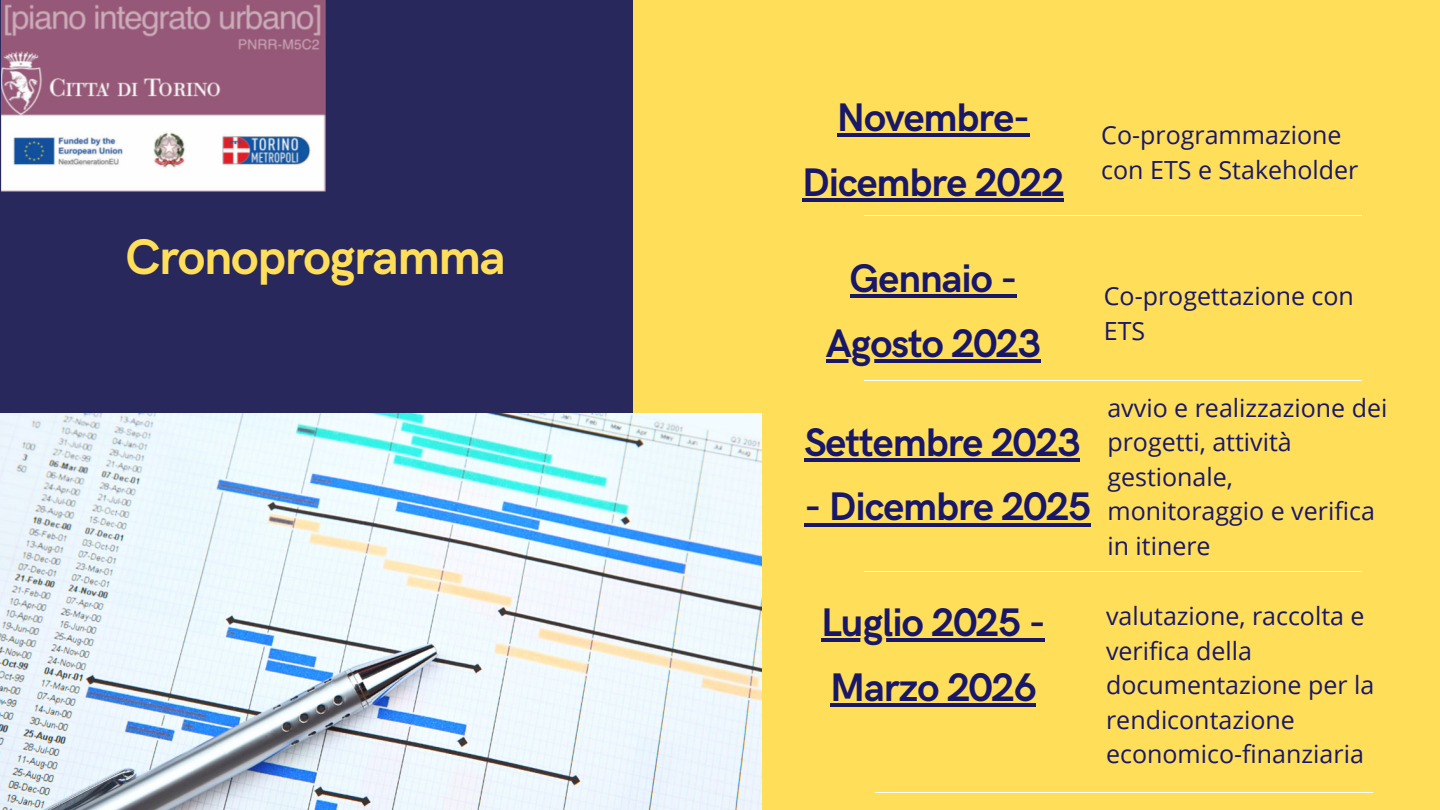
<style>
.page{position:relative;width:1440px;height:810px;background:#ffde59}
.page>*{position:absolute;margin:0;border:0;box-sizing:border-box;transform-origin:0 0}
.t1{font:700 50px "HK Grotesk";letter-spacing:-.025em;color:#ffde59}
.t2{font:700 40px/64.5px "HK Grotesk";letter-spacing:-.025em;color:#191769;text-align:center}
.t3{font:25px/34.5px "Open Sans";color:#191769}
</style>
<div class="page">
<div style="left:0;top:0;width:633px;height:698px;background:#29285d"></div>
<hr style="left:864px;top:215px;width:497px;height:1px;background:#fff">
<hr style="left:864px;top:380px;width:497px;height:1px;background:#fff">
<hr style="left:864px;top:571px;width:497px;height:1px;background:#fff">
<hr style="left:876px;top:792px;width:497px;height:1px;background:#fff">
<img style="left:0;top:414px;width:761px;height:396px">
<hr style="left:837px;top:134px;width:192px;height:3px;background:#191769">
<hr style="left:802px;top:198px;width:262px;height:4px;background:#191769">
<hr style="left:850px;top:295px;width:166px;height:3px;background:#191769">
<hr style="left:826px;top:359px;width:214px;height:4px;background:#191769">
<hr style="left:804px;top:458px;width:276px;height:4px;background:#191769">
<hr style="left:804px;top:523px;width:286px;height:3px;background:#191769">
<hr style="left:821px;top:638px;width:224px;height:4px;background:#191769">
<hr style="left:830px;top:703px;width:206px;height:4px;background:#191769">
<img style="left:2px;top:0;width:323px;height:191px">
<h1 class="t1" style="left:125px;top:229px;width:382px">Cronoprogramma</h1>
<h2 class="t2" style="left:802px;top:87px;width:264px">Novembre-<br>Dicembre 2022</h2>
<p class="t3" style="left:1101px;top:117px;width:259px">Co-programmazione con ETS e Stakeholder</p>
<h2 class="t2" style="left:826px;top:248px;width:217px">Gennaio -<br>Agosto 2023</h2>
<h2 class="t2" style="left:804px;top:412px;width:278px">Settembre 2023</h2>
<h2 class="t2" style="left:804px;top:476px;width:289px">- Dicembre 2025</h2>
<p class="t3" style="left:1104px;top:278px;width:252px">Co-progettazione con<br>ETS</p>
<p class="t3" style="left:1107px;top:390px;width:282px">avvio e realizzazione dei progetti, attività gestionale, monitoraggio e verifica in itinere</p>
<h2 class="t2" style="left:821px;top:592px;width:226px;text-align:left">Luglio 2025 -<br>Marzo 2026</h2>
<p class="t3" style="left:1106px;top:598px;width:270px">valutazione, raccolta e verifica della documentazione per la rendicontazione economico-finanziaria</p>
</div>
